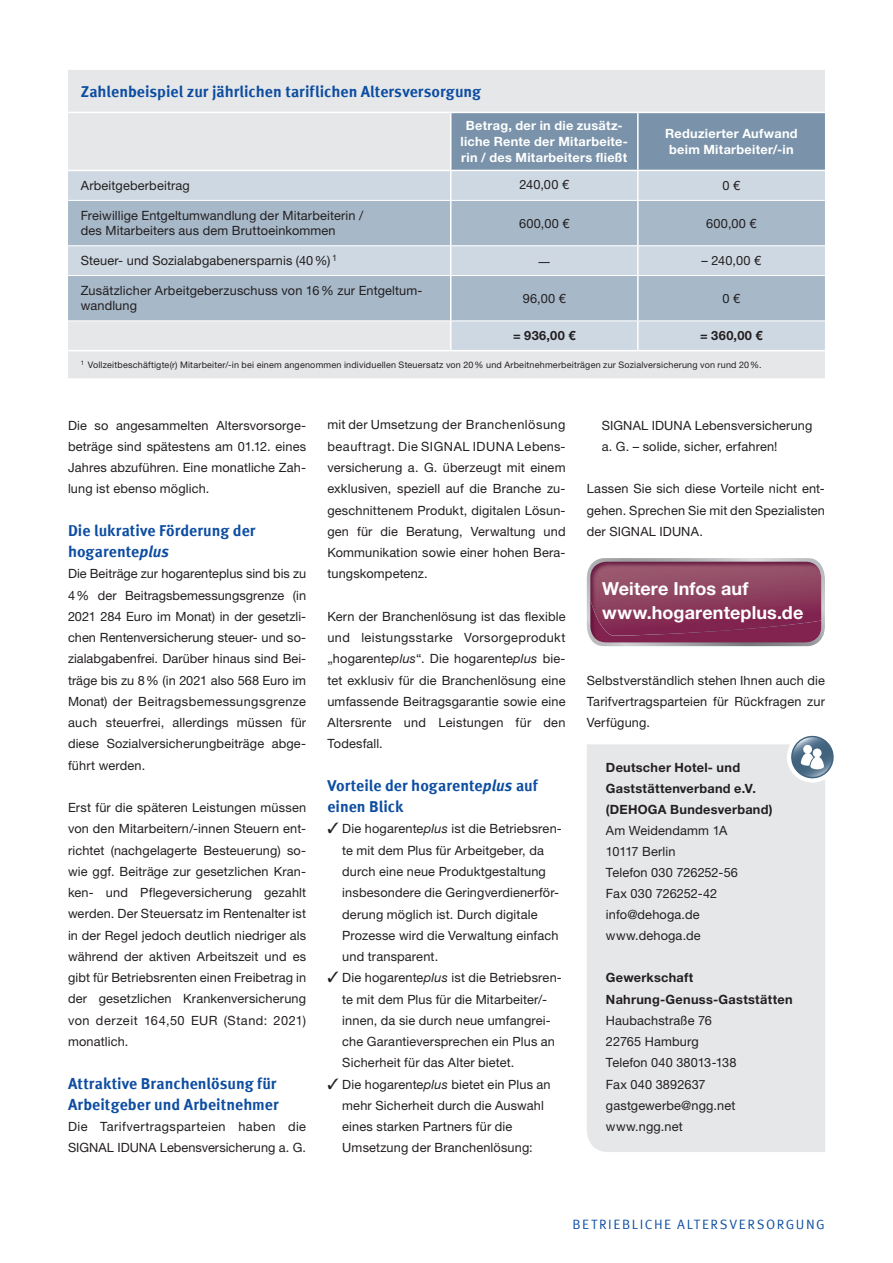
<style>
.page{position:relative;width:893px;height:1263px;background:#fff}
.page>*{position:absolute;margin:0;border:0;box-sizing:border-box;transform-origin:0 0}
.t1{font:700 18px/24px "Helvetica Neue LTW1 G";letter-spacing:.005em;color:#fff}
.t2{font:700 15.75px/21.3px "Meta Offc Pro";color:#0d4da1}
.t3{font:15.75px "Meta Offc Pro Norm";color:#231f20}
.t4{font:13.5px "Meta Offc Pro Norm";letter-spacing:.115em;color:#0d4da1}
.t5{font:12.75px/21.3px "Helvetica Neue LTW1 G";letter-spacing:.01em;color:#231f20}
.t6{font:700 12.75px/21.3px "Helvetica Neue LTW1 G";letter-spacing:.02em;color:#231f20}
.t7{font:700 12.75px/15.9px "Helvetica Neue LTW1 G";letter-spacing:.02em;color:#fff;text-align:center}
.t8{font:9px "Helvetica Neue LTW1 G";letter-spacing:.025em;color:#231f20}
.s1{font-style:italic}
</style>
<div class="page">
<div style="left:587px;top:744px;width:238px;height:408px;background:#e6e7e9"></div>
<div style="left:787px;top:731px;width:51px;height:52px;background:#fff;border-radius:50%"></div>
<svg style="left:788px;top:736px;width:46px;height:42px"></svg>
<div style="left:68px;top:70px;width:757px;height:100px;background:#e6e7e9"></div>
<div style="left:68px;top:171px;width:382px;height:29px;background:#ced8e2"></div>
<svg style="left:68px;top:201px;width:757px;height:119px;background:#b0c0cf"></svg>
<hr style="left:68px;top:112px;width:383px;height:1px;background:#fff">
<svg style="left:450px;top:112px;width:375px;height:88px;background:#9aadbf"></svg>
<hr style="left:637px;top:171px;width:2px;height:29px;background:#fff">
<hr style="left:450px;top:201px;width:1px;height:44px;background:#fff">
<hr style="left:637px;top:201px;width:2px;height:44px;background:#fff">
<svg style="left:450px;top:246px;width:1px;height:29px"></svg>
<hr style="left:450px;top:276px;width:1px;height:44px;background:#fff">
<hr style="left:637px;top:246px;width:2px;height:29px;background:#fff">
<hr style="left:637px;top:276px;width:2px;height:44px;background:#fff">
<hr style="left:68px;top:245px;width:383px;height:1px;background:#fff">
<hr style="left:68px;top:275px;width:383px;height:1px;background:#fff">
<svg style="left:68px;top:321px;width:757px;height:57px;background:#e0e3e7"></svg>
<hr style="left:451px;top:245px;width:187px;height:1px;background:#fff">
<hr style="left:638px;top:245px;width:187px;height:1px;background:#fff">
<hr style="left:451px;top:275px;width:187px;height:1px;background:#fff">
<hr style="left:637px;top:321px;width:2px;height:29px;background:#fff">
<hr style="left:638px;top:275px;width:187px;height:1px;background:#fff">
<hr style="left:68px;top:350px;width:383px;height:1px;background:#fff">
<hr style="left:451px;top:350px;width:187px;height:1px;background:#fff">
<hr style="left:638px;top:350px;width:187px;height:1px;background:#fff">
<svg style="left:587px;top:558px;width:238px;height:88px"></svg>
<div style="left:588px;top:559px;width:234px;height:84px;background:#5c0c36;opacity:.8"></div>
<p class="t2" style="left:81px;top:80px;width:402px">Zahlenbeispiel zur jährlichen tariflichen Altersversorgung</p>
<p class="t7" style="left:460px;top:117px;width:169px">Betrag, der in die zusätz&shy;liche Rente der Mitarbeite&shy;rin / des Mitarbeiters fließt</p>
<p class="t7" style="left:665px;top:125px;width:134px">Reduzierter Aufwand beim Mitarbeiter/-in</p>
<p class="t5" style="left:81px;top:175px;width:111px">Arbeitgeberbeitrag</p>
<p class="t5" style="left:519px;top:173px;width:51px">240,00 €</p>
<p class="t5" style="left:723px;top:175px;width:19px">0 €</p>
<p class="t5" style="left:81px;top:208px;width:284px;line-height:15px">Freiwillige Entgeltumwandlung der Mitarbeiterin / des Mitarbeiters aus dem Bruttoeinkommen</p>
<p class="t5" style="left:519px;top:212px;width:52px">600,00 €</p>
<p class="t5" style="left:706px;top:212px;width:52px">600,00 €</p>
<p class="t5" style="left:81px;top:250px;width:258px">Steuer- und Sozialabgabenersparnis (40%) <sup>1</sup></p>
<p class="t3" style="left:538px;top:249px;width:14px">—</p>
<p class="t5" style="left:702px;top:250px;width:61px">– 240,00 €</p>
<p class="t5" style="left:81px;top:283px;width:343px;line-height:15px">Zusätzlicher Arbeitgeberzuschuss von 16% zur Entgeltum&shy;wandlung</p>
<p class="t5" style="left:523px;top:287px;width:45px">96,00 €</p>
<p class="t5" style="left:722px;top:287px;width:19px">0 €</p>
<p class="t6" style="left:513px;top:325px;width:64px">= 936,00 €</p>
<p class="t6" style="left:700px;top:325px;width:64px">= 360,00 €</p>
<p class="t8" style="left:81px;top:359px;width:682px"><sup>1</sup> Vollzeitbeschäftigte(r) Mitarbeiter/-in bei einem angenommen individuellen Steuersatz von 20% und Arbeitnehmerbeiträgen zur Sozialversicherung von rund 20%.</p>
<p class="t5" style="left:68px;top:414px;width:240px;text-align:justify">Die so angesammelten Altersvorsorge&shy;beträge sind spätestens am 01.12. eines Jahres abzuführen. Eine monatliche Zah&shy;lung ist ebenso möglich.</p>
<p class="t2" style="left:68px;top:519px;width:189px">Die lukrative Förderung der hogarente<span class="s1">plus</span></p>
<p class="t5" style="left:68px;top:563px;width:240px;text-align:justify">Die Beiträge zur hogarenteplus sind bis zu 4% der Beitragsbemessungsgrenze (in 2021 284 Euro im Monat) in der gesetzli&shy;chen Rentenversicherung steuer- und so&shy;zialabgabenfrei. Darüber hinaus sind Bei&shy;träge bis zu 8% (in 2021 also 568 Euro im Monat) der Beitragsbemessungsgrenze auch steuerfrei, allerdings müssen für diese Sozialversicherungbeiträge abge&shy;führt werden.</p>
<p class="t5" style="left:68px;top:797px;width:240px;text-align:justify">Erst für die späteren Leistungen müssen von den Mitarbeitern/-innen Steuern ent&shy;richtet (nachgelagerte Besteuerung) so&shy;wie ggf. Beiträge zur gesetzlichen Kran&shy;ken- und Pflegeversicherung gezahlt werden. Der Steuersatz im Rentenalter ist in der Regel jedoch deutlich niedriger als während der aktiven Arbeitszeit und es gibt für Betriebsrenten einen Freibetrag in der gesetzlichen Krankenversicherung von derzeit 164,50 EUR (Stand: 2021) monatlich.</p>
<p class="t2" style="left:68px;top:1071px;width:212px">Attraktive Branchenlösung für<br>Arbeitgeber und Arbeitnehmer</p>
<p class="t5" style="left:68px;top:1116px;width:240px">Die Tarifvertragsparteien haben die<br>SIGNAL IDUNA Lebensversicherung a. G.</p>
<p class="t5" style="left:327px;top:414px;width:240px;text-align:justify">mit der Umsetzung der Branchenlösung beauftragt. Die SIGNAL IDUNA Lebens&shy;versicherung a. G. überzeugt mit einem exklusiven, speziell auf die Branche zu&shy;geschnittenem Produkt, digitalen Lösun&shy;gen für die Beratung, Verwaltung und Kommunikation sowie einer hohen Bera&shy;tungskompetenz.</p>
<p class="t5" style="left:327px;top:605px;width:240px;text-align:justify">Kern der Branchenlösung ist das flexible und leistungsstarke Vorsorgeprodukt „hogarente<span class="s1">plus</span>“. Die hogarente<span class="s1">plus</span> bie&shy;tet exklusiv für die Branchenlösung eine umfassende Beitragsgarantie sowie eine Altersrente und Leistungen für den Todesfall.</p>
<p class="t2" style="left:327px;top:774px;width:212px">Vorteile der hogarente<span class="s1">plus</span> auf einen Blick</p>
<p class="t5" style="left:342px;top:818px;width:221px;text-indent:-15px">✓ Die hogarente<span class="s1">plus</span> ist die Betriebsren&shy;te mit dem Plus für Arbeitgeber, da durch eine neue Produktgestaltung insbesondere die Geringverdienerför&shy;derung möglich ist. Durch digitale Prozesse wird die Verwaltung einfach und transparent.</p>
<p class="t5" style="left:342px;top:967px;width:221px;text-indent:-15px">✓ Die hogarente<span class="s1">plus</span> ist die Betriebsren&shy;te mit dem Plus für die Mitarbeiter/- innen, da sie durch neue umfangrei&shy;che Garantieversprechen ein Plus an Sicherheit für das Alter bietet.</p>
<p class="t5" style="left:342px;top:1073px;width:210px;text-indent:-15px">✓ Die hogarente<span class="s1">plus</span> bietet ein Plus an mehr Sicherheit durch die Auswahl eines starken Partners für die Umsetzung der Branchenlösung:</p>
<p class="t5" style="left:602px;top:414px;width:212px">SIGNAL IDUNA Lebensversicherung a. G. – solide, sicher, erfahren!</p>
<p class="t5" style="left:587px;top:478px;width:240px;text-align:justify">Lassen Sie sich diese Vorteile nicht ent&shy;gehen. Sprechen Sie mit den Spezialisten der SIGNAL IDUNA.</p>
<h1 class="t1" style="left:602px;top:577px;width:203px">Weitere Infos auf www.hogarenteplus.de</h1>
<p class="t5" style="left:587px;top:669px;width:240px;text-align:justify">Selbstverständlich stehen Ihnen auch die Tarifvertragsparteien für Rückfragen zur Verfügung.</p>
<p class="t6" style="left:606px;top:756px;width:168px">Deutscher Hotel- und<br>Gaststättenverband e.V. (DEHOGA Bundesverband)</p>
<p class="t5" style="left:606px;top:820px;width:134px">Am Weidendamm 1A<br>10117 Berlin<br>Telefon 030 726252-56<br>Fax 030 726252-42 info@dehoga.de www.dehoga.de</p>
<p class="t6" style="left:606px;top:967px;width:188px">Gewerkschaft<br>Nahrung-Genuss-Gaststätten</p>
<p class="t5" style="left:606px;top:1009px;width:132px">Haubachstraße 76<br>22765 Hamburg<br>Telefon 040 38013-138<br>Fax 040 3892637 gastgewerbe@ngg.net www.ngg.net</p>
<p class="t4" style="left:572px;top:1214px;width:254px">BETRIEBLICHE ALTERSVERSORGUNG</p>
</div>
